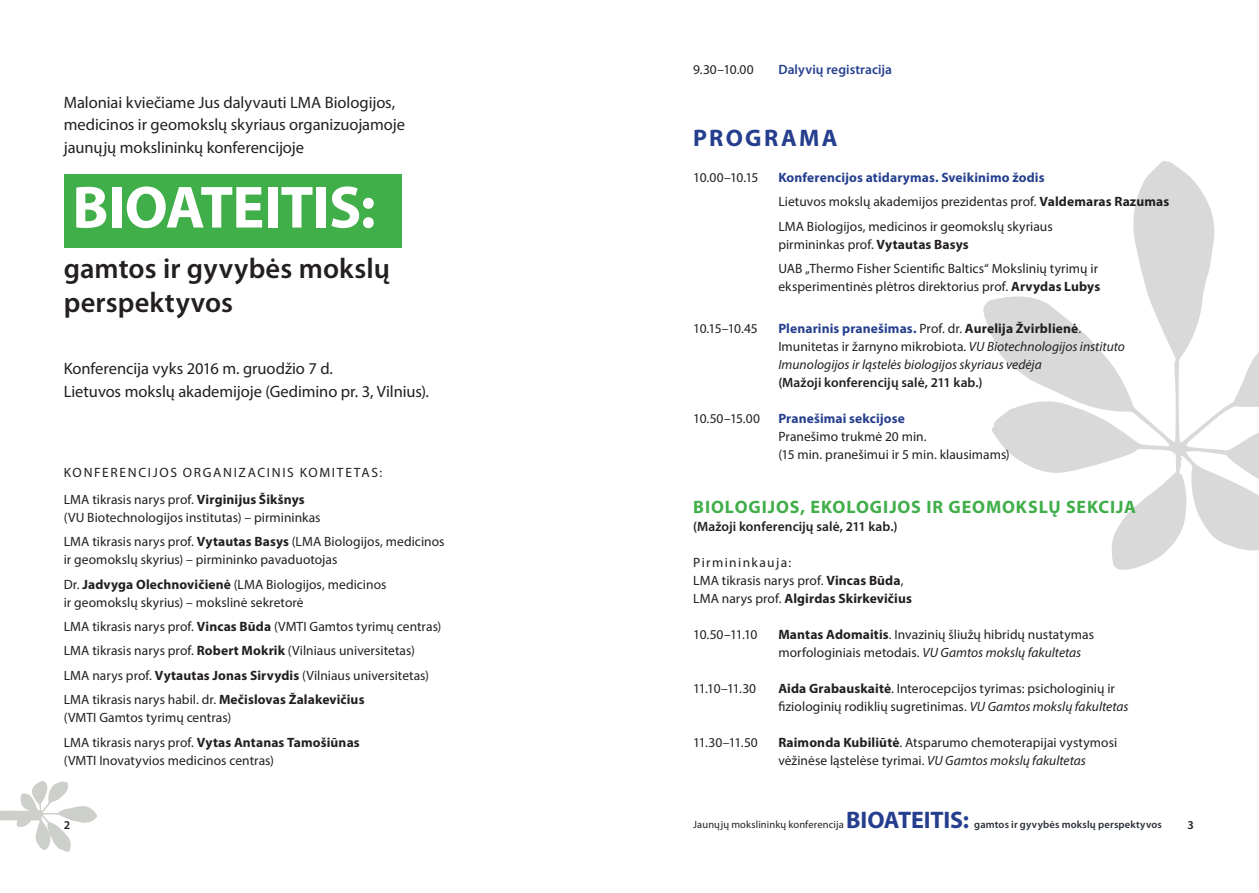
<style>
.page{position:relative;width:1259px;height:893px;background:#fff}
.page>*{position:absolute;margin:0;border:0;box-sizing:border-box;transform-origin:0 0}
.t1{font:700 60px "Myriad Pro";letter-spacing:-.015em;color:#fff}
.t2{font:600 28.5px/34.2px "Myriad Pro";letter-spacing:.005em;color:#231f20}
.t3{font:700 24px "Myriad Pro";color:#253f8e}
.t4{font:700 24px "Myriad Pro";letter-spacing:.1em;color:#253f8e}
.t5{font:700 18px "Myriad Pro";letter-spacing:.05em;color:#40ae49}
.t6{font:16.5px/22.5px "Myriad Pro";letter-spacing:-.005em;color:#231f20}
.t7{font:13.5px/24.5px "Myriad Pro";letter-spacing:.005em;color:#231f20}
.t8{font:italic 13.5px/18px "Myriad Pro";color:#231f20}
.t9{font:13.5px/26.5px "Myriad Pro";letter-spacing:.115em;color:#231f20}
.t10{font:600 13.5px "Myriad Pro";letter-spacing:.005em;color:#231f20}
.t11{font:600 13.5px "Myriad Pro";letter-spacing:.005em;color:#253f8e}
.t12{font:700 13.5px "Myriad Pro";letter-spacing:.01em;color:#253f8e}
.t13{font:600 12px "Myriad Pro";color:#231f20}
.t14{font:600 10.5px "Myriad Pro";letter-spacing:.015em;color:#292f37}
.t15{font:10.5px "Myriad Pro";letter-spacing:.01em;color:#231f20}
.s1{font-weight:700}
.s2{font-weight:700;color:#253f8e}
.s3{font-weight:700;font-style:normal;color:#253f8e}
.s4{font-style:normal}
.s5{font-weight:700;font-style:normal}
.s6{font-style:italic}
</style>
<div class="page">
<svg style="left:0;top:781px;width:97px;height:71px"></svg>
<svg style="left:983px;top:161px;width:276px;height:409px"></svg>
<div style="left:64px;top:174px;width:337px;height:74px;background:#40ae49"></div>
<p class="t6" style="left:64px;top:91px;width:343px">Maloniai kviečiame Jus dalyvauti LMA Biologijos, medicinos ir geomokslų skyriaus organizuojamoje jaunųjų mokslininkų konferencijoje</p>
<h1 class="t1" style="left:72px;top:168px;width:305px">BIOATEITIS:</h1>
<h2 class="t2" style="left:64px;top:252px;width:328px">gamtos ir gyvybės mokslų perspektyvos</h2>
<p class="t6" style="left:64px;top:357px;width:367px">Konferencija vyks 2016 m. gruodžio 7 d.<br>Lietuvos mokslų akademijoje (Gedimino pr. 3, Vilnius).</p>
<p class="t9" style="left:64px;top:459px;width:320px">KONFERENCIJOS ORGANIZACINIS KOMITETAS:<br>LMA tikrasis narys prof. <span class="s1">Virginijus Šikšnys</span></p>
<p class="t7" style="left:64px;top:505px;width:382px">(VU Biotechnologijos institutas) – pirmininkas<br>LMA tikrasis narys prof. <span class="s1">Vytautas Basys</span> (LMA Biologijos, medicinos</p>
<p class="t7" style="left:64px;top:547px;width:324px">ir geomokslų skyrius) – pirmininko pavaduotojas<br>Dr. <span class="s1">Jadvyga Olechnovičienė</span> (LMA Biologijos, medicinos</p>
<p class="t7" style="left:64px;top:590px;width:379px">ir geomokslų skyrius) – mokslinė sekretorė<br>LMA tikrasis narys prof. <span class="s1">Vincas Būda</span> (VMTI Gamtos tyrimų centras)<br>LMA tikrasis narys prof. <span class="s1">Robert Mokrik</span> (Vilniaus universitetas)<br>LMA narys prof. <span class="s1">Vytautas Jonas Sirvydis</span> (Vilniaus universitetas)<br>LMA tikrasis narys habil. dr. <span class="s1">Mečislovas Žalakevičius</span></p>
<p class="t7" style="left:64px;top:705px;width:297px">(VMTI Gamtos tyrimų centras)<br>LMA tikrasis narys prof. <span class="s1">Vytas Antanas Tamošiūnas</span></p>
<p class="t7" style="left:64px;top:748px;width:212px">(VMTI Inovatyvios medicinos centras)</p>
<p class="t7" style="left:693px;top:57px;width:62px">9.30–10.00</p>
<p class="t11" style="left:778px;top:62px;width:115px">Dalyvių registracija</p>
<h3 class="t4" style="left:693px;top:122px;width:146px">PROGRAMA</h3>
<p class="t7" style="left:693px;top:165px;width:67px">10.00–10.15</p>
<p class="t7" style="left:778px;top:165px;width:392px"><span class="s2">Konferencijos atidarymas. Sveikinimo žodis<br></span>Lietuvos mokslų akademijos prezidentas prof. <span class="s1">Valdemaras Razumas<br></span>LMA Biologijos, medicinos ir geomokslų skyriaus</p>
<p class="t7" style="left:778px;top:232px;width:321px">pirmininkas prof. <span class="s1">Vytautas Basys<br></span>UAB „Thermo Fisher Scientific Baltics“ Mokslinių tyrimų ir</p>
<p class="t7" style="left:778px;top:274px;width:323px">eksperimentinės plėtros direktorius prof. <span class="s1">Arvydas Lubys</span></p>
<p class="t7" style="left:693px;top:316px;width:66px">10.15–10.45</p>
<p class="t8" style="left:778px;top:320px;width:348px"><span class="s3">Plenarinis pranešimas.</span> <span class="s4">Prof. dr.</span> <span class="s5">Aurelija Žvirblienė</span><span class="s4">.<br>Imunitetas ir žarnyno mikrobiota.</span> VU Biotechnologijos instituto<br>Imunologijos ir ląstelės biologijos skyriaus vedėja</p>
<p class="t10" style="left:778px;top:375px;width:206px">(Mažoji konferencijų salė, 211 kab.)</p>
<p class="t7" style="left:693px;top:406px;width:68px">10.50–15.00</p>
<p class="t12" style="left:778px;top:410px;width:128px">Pranešimai sekcijose</p>
<p class="t7" style="left:778px;top:428px;width:233px;line-height:18px">Pranešimo trukmė 20 min.<br>(15 min. pranešimui ir 5 min. klausimams)</p>
<h3 class="t5" style="left:693px;top:496px;width:444px">BIOLOGIJOS, EKOLOGIJOS IR GEOMOKSLŲ SEKCIJA</h3>
<p class="t10" style="left:693px;top:519px;width:206px">(Mažoji konferencijų salė, 211 kab.)</p>
<p class="t7" style="left:693px;top:554px;width:220px;line-height:18px">Pirmininkauja:<br>LMA tikrasis narys prof. <span class="s1">Vincas Būda</span>,<br>LMA narys prof. <span class="s1">Algirdas Skirkevičius</span></p>
<p class="t7" style="left:693px;top:622px;width:66px">10.50–11.10</p>
<p class="t7" style="left:778px;top:626px;width:317px;line-height:18px"><span class="s1">Mantas Adomaitis</span>. Invazinių šliužų hibridų nustatymas morfologiniais metodais. <span class="s6">VU Gamtos mokslų fakultetas</span></p>
<p class="t7" style="left:693px;top:676px;width:64px">11.10–11.30</p>
<p class="t7" style="left:778px;top:680px;width:351px;line-height:18px"><span class="s1">Aida Grabauskaitė</span>. Interocepcijos tyrimas: psichologinių ir fiziologinių rodiklių sugretinimas. <span class="s6">VU Gamtos mokslų fakultetas</span></p>
<p class="t7" style="left:693px;top:730px;width:66px">11.30–11.50</p>
<p class="t7" style="left:778px;top:734px;width:340px;line-height:18px"><span class="s1">Raimonda Kubiliūtė</span>. Atsparumo chemoterapijai vystymosi vėžinėse ląstelėse tyrimai. <span class="s6">VU Gamtos mokslų fakultetas</span></p>
<p class="t13" style="left:64px;top:818px;width:8px">2</p>
<p class="t15" style="left:693px;top:818px;width:152px">Jaunųjų mokslininkų konferencija</p>
<h3 class="t3" style="left:846px;top:804px;width:124px">BIOATEITIS:</h3>
<p class="t14" style="left:974px;top:819px;width:189px">gamtos ir gyvybės mokslų perspektyvos</p>
<p class="t13" style="left:1187px;top:818px;width:8px">3</p>
</div>
